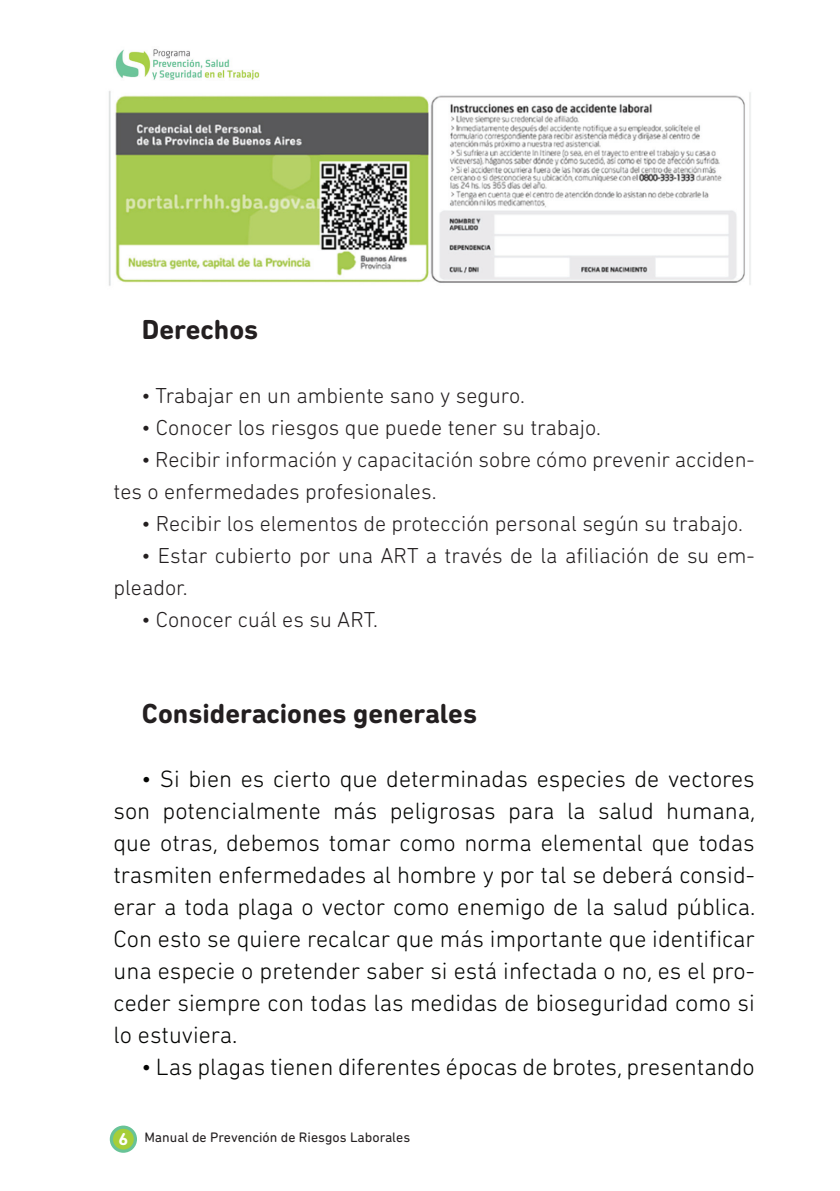
<style>
.page{position:relative;width:840px;height:1191px;background:#fff}
.page>*{position:absolute;margin:0;border:0;box-sizing:border-box;transform-origin:0 0}
.t1{font:700 28px "DIN Next Rounded LT Pro";color:#231f20}
.t2{font:300 24px/32px "DIN Next Rounded LT Pro";color:#040503;text-align:justify}
.t3{font:300 22px/32px "DIN Next Rounded LT Pro";color:#231f20}
.t4{font:14px "DIN Next Rounded LT Pro";color:#231f20}
.s1{font-weight:700;font-size:17.6px;color:#fff}
</style>
<div class="page">
<div style="left:111px;top:1127px;width:24px;height:24px;background:#a6ce39;border-radius:50%"></div>
<div style="left:110px;top:1125px;width:27px;height:27px;border:3px solid #68c397;border-radius:50%"></div>
<img style="left:115px;top:49px;width:145px;height:31px">
<img style="left:109px;top:91px;width:642px;height:195px">
<p class="t1" style="left:142px;top:312px;width:118px">Derechos</p>
<p class="t3" style="left:142px;top:379px;width:384px">• Trabajar en un ambiente sano y seguro.</p>
<p class="t3" style="left:142px;top:411px;width:460px">• Conocer los riesgos que puede tener su trabajo.</p>
<p class="t3" style="left:113px;top:443px;width:642px;text-indent:28px">• Recibir información y capacitación sobre cómo prevenir acciden&shy;tes o enfermedades profesionales.</p>
<p class="t3" style="left:142px;top:507px;width:602px">• Recibir los elementos de protección personal según su trabajo.</p>
<p class="t3" style="left:113px;top:539px;width:642px;text-indent:28px">• Estar cubierto por una ART a través de la afiliación de su em&shy;pleador.</p>
<p class="t3" style="left:142px;top:603px;width:237px">• Conocer cuál es su ART.</p>
<p class="t1" style="left:142px;top:696px;width:336px">Consideraciones generales</p>
<p class="t2" style="left:113px;top:762px;width:643px;text-indent:28px">• Si bien es cierto que determinadas especies de vectores son potencialmente más peligrosas para la salud humana, que otras, debemos tomar como norma elemental que todas trasmiten enfermedades al hombre y por tal se deberá consid&shy;erar a toda plaga o vector como enemigo de la salud pública.<br>Con esto se quiere recalcar que más importante que identificar una especie o pretender saber si está infectada o no, es el pro&shy;ceder siempre con todas las medidas de bioseguridad como si lo estuviera.</p>
<p class="t2" style="left:142px;top:1050px;width:614px">• Las plagas tienen diferentes épocas de brotes, presentando</p>
<p class="t4" style="left:118px;top:1129px;width:293px"><span class="s1">6</span> Manual de Prevención de Riesgos Laborales</p>
</div>
